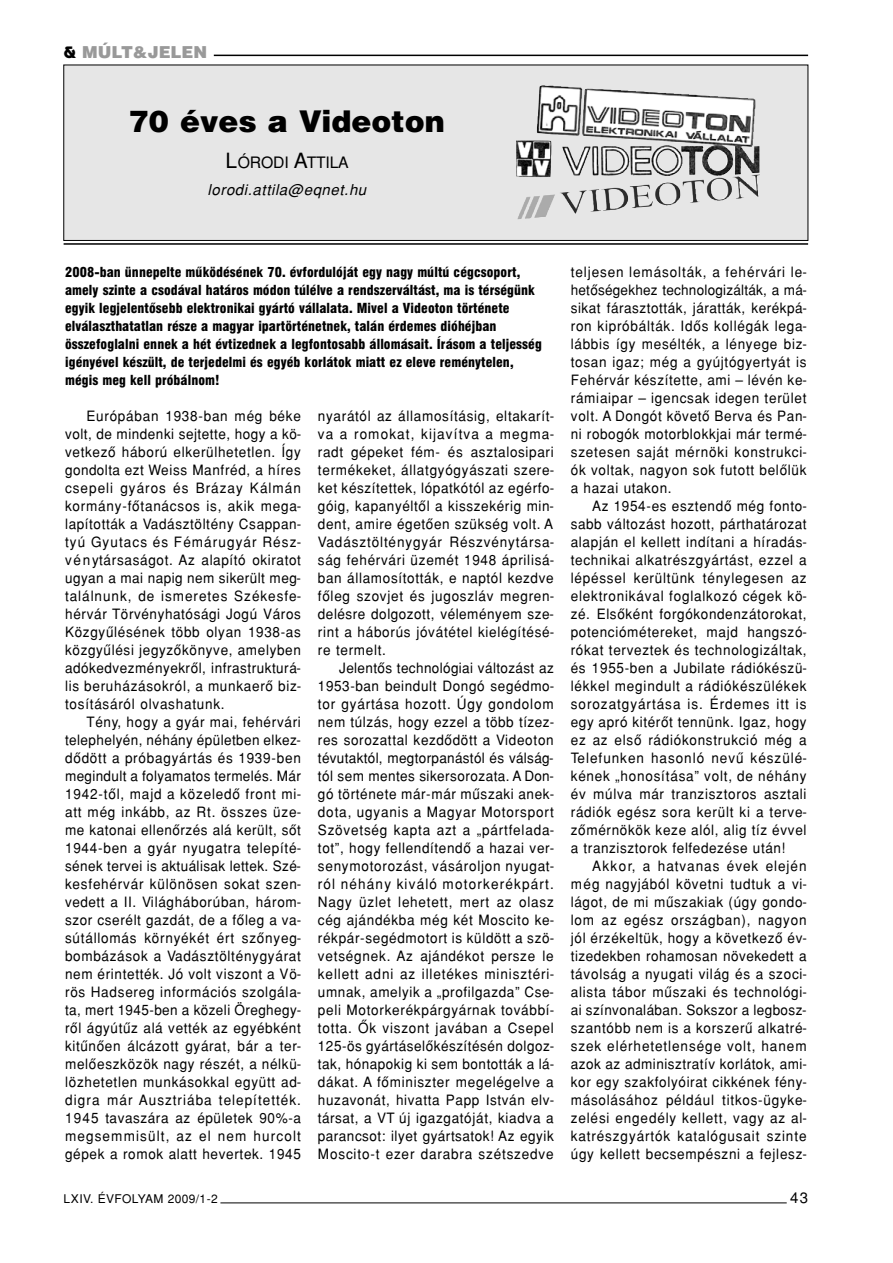
<style>
.page{position:relative;width:893px;height:1263px;background:#fff}
.page>*{position:absolute;margin:0;border:0;box-sizing:border-box;transform-origin:0 0}
.t1{font:900 30px "H Helvetica";color:#000}
.t2{font:900 16.5px "H Helvetica";color:#999}
.t3{font:15.75px "H Helvetica";letter-spacing:-.01em;color:#000}
.t4{font:italic 15px "H Helvetica";letter-spacing:.04em;color:#000}
.t5{font:15px "H Helvetica";color:#000}
.t6{font:14.25px/18px "H Helvetica";letter-spacing:.05em;color:#000;text-align:justify;scale:.95 1}
.t7{font:900 condensed 13.5px/18px "H Helvetica";letter-spacing:.005em;color:#000}
.t8{font:12px "H Helvetica";letter-spacing:.03em;color:#000}
.s1{font-family:"Bauhaus HU Bold";font-weight:400;color:#000}
.s2{font-size:21px}
</style>
<div class="page">
<hr style="left:220px;top:1203px;width:566px;height:1px;background:#000">
<div style="left:64px;top:65px;width:743px;height:175px;background:#e6e6e6"></div>
<div style="left:64px;top:65px;width:744px;height:176px;border:1px solid #000"></div>
<hr style="left:214px;top:55px;width:594px;height:1px;background:#000">
<hr style="left:64px;top:243px;width:744px;height:2px;background:#000">
<img style="left:536px;top:85px;width:223px;height:91px">
<p class="t2" style="left:64px;top:46px;width:145px"><span class="s1">&amp;</span> MÚLT&amp;JELEN</p>
<h1 class="t1" style="left:129px;top:110px;width:317px">70 éves a Videoton</h1>
<p class="t3" style="left:225px;top:156px;width:125px"><span class="s2">L</span>ÓRODI <span class="s2">A</span>TTILA</p>
<p class="t4" style="left:207px;top:184px;width:160px">lorodi.attila@eqnet.hu</p>
<p class="t7" style="left:65px;top:264px;width:478px">2008-ban ünnepelte mûködésének 70. évfordulóját egy nagy múltú cégcsoport, amely szinte a csodával határos módon túlélve a rendszerváltást, ma is térségünk egyik legjelentôsebb elektronikai gyártó vállalata. Mivel a Videoton története elválaszthatatlan része a magyar ipartörténetnek, talán érdemes dióhéjban összefoglalni ennek a hét évtizednek a legfontosabb állomásait. Írásom a teljesség igényével készült, de terjedelmi és egyéb korlátok miatt ez eleve reménytelen, mégis meg kell próbálnom!</p>
<p class="t6" style="left:65px;top:409px;width:250px;text-indent:21px">Európában 1938-ban még béke volt, de mindenki sejtette, hogy a kö&shy;vetkezô háború elkerülhetetlen. Így gondolta ezt Weiss Manfréd, a híres csepeli gyáros és Brázay Kálmán kormány-fôtanácsos is, akik mega&shy;lapították a Vadásztöltény Csappan&shy;tyú Gyutacs és Fémárugyár Rész&shy;vénytársaságot. Az alapító okiratot ugyan a mai napig nem sikerült meg&shy;találnunk, de ismeretes Székesfe&shy;hérvár Törvényhatósági Jogú Város Közgyûlésének több olyan 1938-as közgyûlési jegyzôkönyve, amelyben adókedvezményekrôl, infrastrukturá&shy;lis beruházásokról, a munkaerô biz&shy;tosításáról olvashatunk.</p>
<p class="t6" style="left:65px;top:715px;width:250px;text-indent:21px">Tény, hogy a gyár mai, fehérvári telephelyén, néhány épületben elkez&shy;dôdött a próbagyártás és 1939-ben megindult a folyamatos termelés. Már 1942-tôl, majd a közeledô front mi&shy;att még inkább, az Rt. összes üze&shy;me katonai ellenôrzés alá került, sôt 1944-ben a gyár nyugatra telepíté&shy;sének tervei is aktuálisak lettek. Szé&shy;kesfehérvár különösen sokat szen&shy;vedett a II. Világháborúban, három&shy;szor cserélt gazdát, de a fôleg a va&shy;sútállomás környékét ért szônyeg&shy;bombázások a Vadásztölténygyárat nem érintették. Jó volt viszont a Vö&shy;rös Hadsereg információs szolgála&shy;ta, mert 1945-ben a közeli Öreghegy&shy;rôl ágyútûz alá vették az egyébként kitûnôen álcázott gyárat, bár a ter&shy;melôeszközök nagy részét, a nélkü&shy;lözhetetlen munkásokkal együtt ad&shy;digra már Ausztriába telepítették.<br>1945 tavaszára az épületek 90%-a megsemmisült, az el nem hurcolt gépek a romok alatt hevertek. 1945</p>
<p class="t6" style="left:318px;top:409px;width:250px">nyarától az államosításig, eltakarít&shy;va a romokat, kijavítva a megma&shy;radt gépeket fém- és asztalosipari termékeket, állatgyógyászati szere&shy;ket készítettek, lópatkótól az egérfo&shy;góig, kapanyéltôl a kisszekérig min&shy;dent, amire égetôen szükség volt. A Vadásztölténygyár Részvénytársa&shy;ság fehérvári üzemét 1948 áprilisá&shy;ban államosították, e naptól kezdve fôleg szovjet és jugoszláv megren&shy;delésre dolgozott, véleményem sze&shy;rint a háborús jóvátétel kielégítésé&shy;re termelt.</p>
<p class="t6" style="left:318px;top:661px;width:250px;text-indent:21px">Jelentôs technológiai változást az 1953-ban beindult Dongó segédmo&shy;tor gyártása hozott. Úgy gondolom nem túlzás, hogy ezzel a több tízez&shy;res sorozattal kezdôdött a Videoton tévutaktól, megtorpanástól és válság&shy;tól sem mentes sikersorozata. A Don&shy;gó története már-már mûszaki anek&shy;dota, ugyanis a Magyar Motorsport Szövetség kapta azt a „pártfelada&shy;tot”, hogy fellendítendô a hazai ver&shy;senymotorozást, vásároljon nyugat&shy;ról néhány kiváló motorkerékpárt.<br>Nagy üzlet lehetett, mert az olasz cég ajándékba még két Moscito ke&shy;rékpár-segédmotort is küldött a szö&shy;vetségnek. Az ajándékot persze le kellett adni az illetékes minisztéri&shy;umnak, amelyik a „profilgazda” Cse&shy;peli Motorkerékpárgyárnak továbbí&shy;totta. Ôk viszont javában a Csepel 125-ös gyártáselôkészítésén dolgoz&shy;tak, hónapokig ki sem bontották a lá&shy;dákat. A fôminiszter megelégelve a huzavonát, hivatta Papp István elv&shy;társat, a VT új igazgatóját, kiadva a parancsot: ilyet gyártsatok! Az egyik Moscito-t ezer darabra szétszedve</p>
<p class="t6" style="left:570px;top:265px;width:250px">teljesen lemásolták, a fehérvári le&shy;hetôségekhez technologizálták, a má&shy;sikat fárasztották, járatták, kerékpá&shy;ron kipróbálták. Idôs kollégák lega&shy;lábbis így mesélték, a lényege biz&shy;tosan igaz; még a gyújtógyertyát is Fehérvár készítette, ami – lévén ke&shy;rámiaipar – igencsak idegen terület volt. A Dongót követô Berva és Pan&shy;ni robogók motorblokkjai már termé&shy;szetesen saját mérnöki konstrukci&shy;ók voltak, nagyon sok futott belôlük a hazai utakon.</p>
<p class="t6" style="left:570px;top:499px;width:250px;text-indent:21px">Az 1954-es esztendô még fonto&shy;sabb változást hozott, párthatározat alapján el kellett indítani a híradás&shy;technikai alkatrészgyártást, ezzel a lépéssel kerültünk ténylegesen az elektronikával foglalkozó cégek kö&shy;zé. Elsôként forgókondenzátorokat, potenciómétereket, majd hangszó&shy;rókat terveztek és technologizáltak, és 1955-ben a Jubilate rádiókészü&shy;lékkel megindult a rádiókészülékek sorozatgyártása is. Érdemes itt is egy apró kitérôt tennünk. Igaz, hogy ez az elsô rádiókonstrukció még a Telefunken hasonló nevû készülé&shy;kének „honosítása” volt, de néhány év múlva már tranzisztoros asztali rádiók egész sora került ki a terve&shy;zômérnökök keze alól, alig tíz évvel a tranzisztorok felfedezése után!</p>
<p class="t6" style="left:570px;top:859px;width:250px;text-indent:21px">Akkor, a hatvanas évek elején még nagyjából követni tudtuk a vi&shy;lágot, de mi mûszakiak (úgy gondo&shy;lom az egész országban), nagyon jól érzékeltük, hogy a következô év&shy;tizedekben rohamosan növekedett a távolság a nyugati világ és a szoci&shy;alista tábor mûszaki és technológi&shy;ai színvonalában. Sokszor a legbosz&shy;szantóbb nem is a korszerû alkatré&shy;szek elérhetetlensége volt, hanem azok az adminisztratív korlátok, ami&shy;kor egy szakfolyóirat cikkének fény&shy;másolásához például titkos-ügyke&shy;zelési engedély kellett, vagy az al&shy;katrészgyártók katalógusait szinte úgy kellett becsempészni a fejlesz-</p>
<p class="t8" style="left:64px;top:1194px;width:155px">LXIV. ÉVFOLYAM 2009/1-2</p>
<p class="t5" style="left:790px;top:1192px;width:19px">43</p>
</div>
